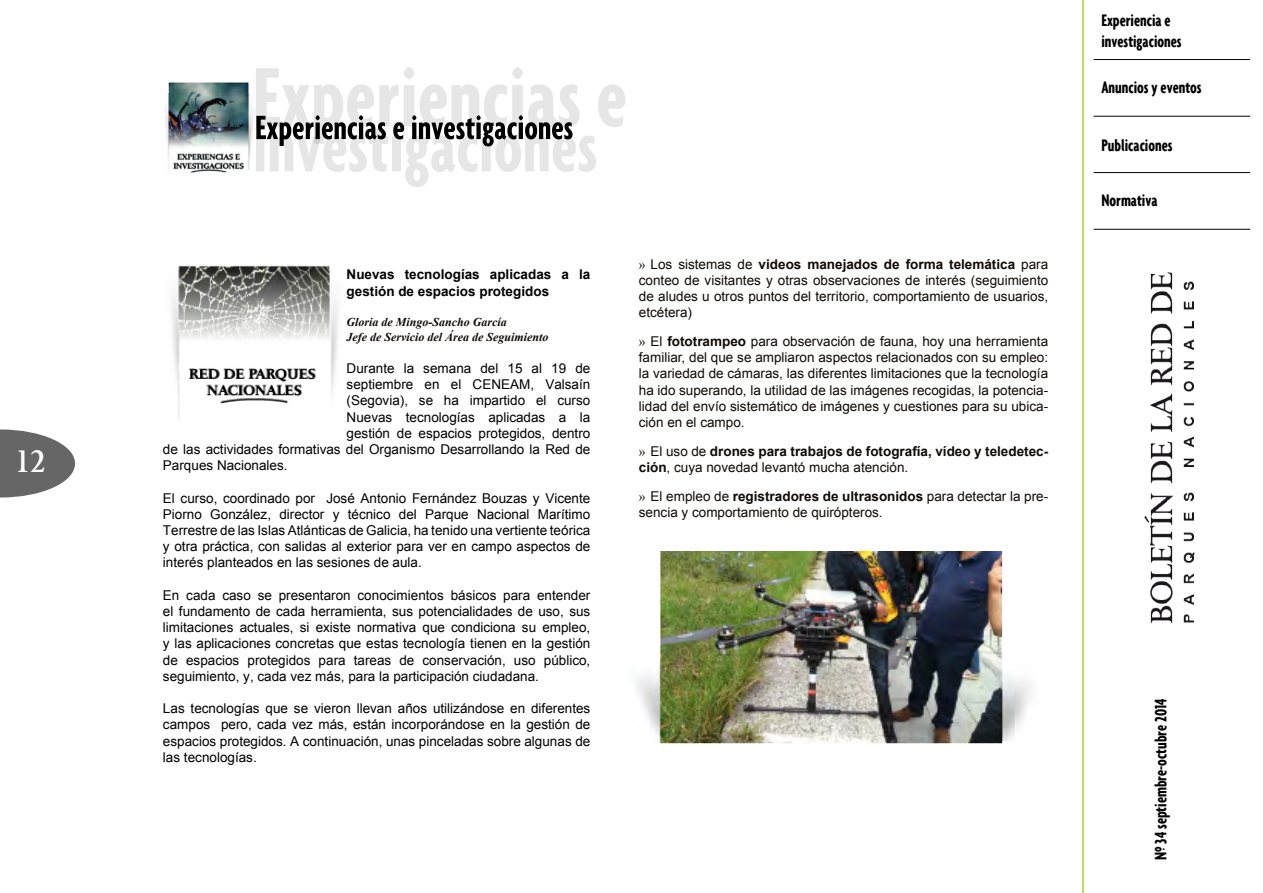
<style>
.page{position:relative;width:1263px;height:893px;background:#fff}
.page>*{position:absolute;margin:0;border:0;box-sizing:border-box;transform-origin:0 0}
.t1{font:30px "Palermo";color:#fff}
.t2{font:700 extra-condensed 18px/21.6px "Agenda";color:#000}
.t3{font:13.5px/16.2px "Arial";color:#000;text-align:justify}
.t4{font:13.5px/16.2px "Arial";color:#100906;text-align:justify}
.t5{font:700 13.5px/16.2px "Arial";color:#100906}
.t6{font:700 13.5px/16.2px "Arial";color:#000}
.t7{font:italic 700 12px/14.4px "Times New Roman";color:#100906}
.s1{font-family:"Times New Roman"}
.s2{font-weight:700}
.s3{font-family:"Times New Roman";font-weight:400}
.s4{font-weight:400}
</style>
<div class="page">
<svg style="left:0;top:429px;width:75px;height:68px"></svg>
<img style="left:1126px;top:115px;width:83px;height:509px">
<hr style="left:1082px;top:0;width:2px;height:893px;background:#b3c935">
<hr style="left:1093px;top:59px;width:157px;height:1px;background:#000">
<hr style="left:1093px;top:172px;width:157px;height:1px;background:#000">
<hr style="left:1093px;top:116px;width:157px;height:1px;background:#000">
<hr style="left:1093px;top:229px;width:157px;height:1px;background:#000">
<svg style="left:255px;top:67px;width:370px;height:120px"></svg>
<img style="left:165px;top:82px;width:90px;height:91px">
<img style="left:172px;top:265px;width:166px;height:154px">
<img style="left:637px;top:551px;width:394px;height:193px">
<h1 class="t1" style="left:14px;top:444px;width:34px">12</h1>
<p class="t6" style="left:347px;top:267px;width:245px">Nuevas tecnologías aplicadas a la gestión de espacios protegidos</p>
<p class="t7" style="left:347px;top:315px;width:203px">Gloria de Mingo-Sancho García<br>Jefe de Servicio del Área de Seguimiento</p>
<p class="t3" style="left:347px;top:360px;width:245px">Durante la semana del 15 al 19 de</p>
<p class="t3" style="left:347px;top:376px;width:245px">septiembre en el CENEAM, Valsaín</p>
<p class="t3" style="left:347px;top:393px;width:245px">(Segovia), se ha impartido el curso</p>
<p class="t3" style="left:347px;top:409px;width:245px">Nuevas tecnologías aplicadas a la</p>
<p class="t3" style="left:347px;top:425px;width:245px">gestión de espacios protegidos, dentro</p>
<p class="t3" style="left:163px;top:441px;width:429px">de las actividades formativas del Organismo Desarrollando la Red de</p>
<p class="t3" style="left:163px;top:457px;width:126px">Parques Nacionales.</p>
<p class="t3" style="left:163px;top:490px;width:429px">El curso, coordinado por José Antonio Fernández Bouzas y Vicente Piorno González, director y técnico del Parque Nacional Marítimo Terrestre de las Islas Atlánticas de Galicia, ha tenido una vertiente teórica y otra práctica, con salidas al exterior para ver en campo aspectos de interés planteados en las sesiones de aula.</p>
<p class="t3" style="left:163px;top:587px;width:429px">En cada caso se presentaron conocimientos básicos para entender el fundamento de cada herramienta, sus potencialidades de uso, sus limitaciones actuales, si existe normativa que condiciona su empleo, y las aplicaciones concretas que estas tecnología tienen en la gestión de espacios protegidos para tareas de conservación, uso público, seguimiento, y, cada vez más, para la participación ciudadana.</p>
<p class="t3" style="left:163px;top:700px;width:429px">Las tecnologías que se vieron llevan años utilizándose en diferentes campos pero, cada vez más, están incorporándose en la gestión de espacios protegidos. A continuación, unas pinceladas sobre algunas de las tecnologías.</p>
<p class="t4" style="left:639px;top:256px;width:411px"><span class="s1">»</span> Los sistemas de <span class="s2">videos manejados de forma telemática</span> para conteo de visitantes y otras observaciones de interés (seguimiento de aludes u otros puntos del territorio, comportamiento de usuarios, etcétera)</p>
<p class="t4" style="left:639px;top:333px;width:411px"><span class="s1">»</span> El <span class="s2">fototrampeo</span> para observación de fauna, hoy una herramienta familiar, del que se ampliaron aspectos relacionados con su empleo: la variedad de cámaras, las diferentes limitaciones que la tecnología ha ido superando, la utilidad de las imágenes recogidas, la potencia&shy;lidad del envío sistemático de imágenes y cuestiones para su ubica&shy;ción en el campo.</p>
<p class="t5" style="left:639px;top:444px;width:411px"><span class="s3">»</span> <span class="s4">El uso de</span> drones para trabajos de fotografía, vídeo y teledetec&shy;ción<span class="s4">, cuya novedad levantó mucha atención.</span></p>
<p class="t4" style="left:639px;top:488px;width:411px"><span class="s1">»</span> El empleo de <span class="s2">registradores de ultrasonidos</span> para detectar la pre&shy;sencia y comportamiento de quirópteros.</p>
<h2 class="t2" style="left:1101px;top:9px;width:82px">Experiencia e investigaciones</h2>
<h2 class="t2" style="left:1101px;top:76px;width:102px">Anuncios y eventos</h2>
<h2 class="t2" style="left:1101px;top:134px;width:73px">Publicaciones</h2>
<h2 class="t2" style="left:1101px;top:189px;width:58px">Normativa</h2>
<h2 class="t2" style="left:1149px;top:860px;width:163px;rotate:-90deg">Nº 34 septiembre-octubre 2014</h2>
</div>
